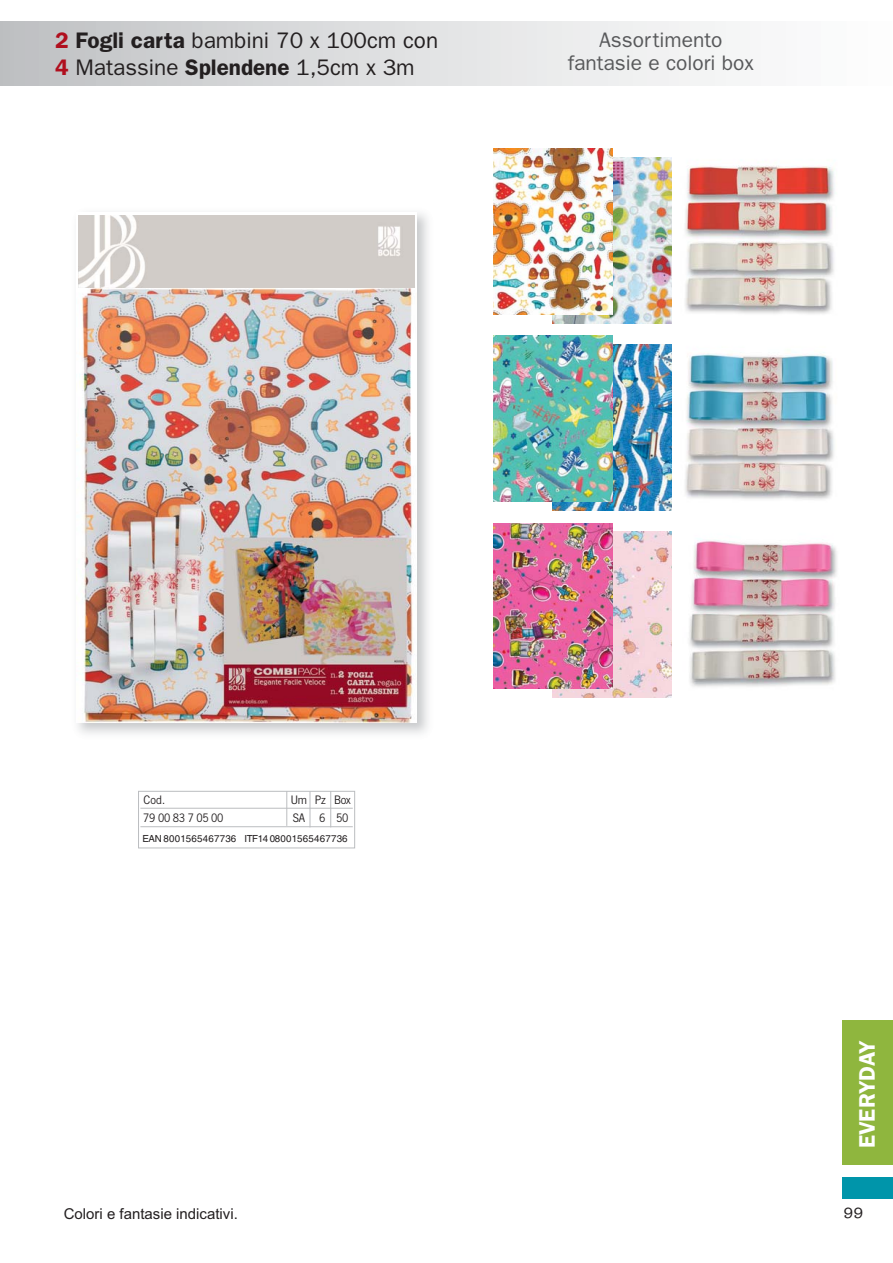
<style>
.page{position:relative;width:893px;height:1263px;background:#fff}
.page>*{position:absolute;margin:0;border:0;box-sizing:border-box;transform-origin:0 0}
.t1{font:22.5px/27.6px "Frankfurt Gothic Plain";color:#231f20}
.t2{font:700 22.5px "Frankfurt Gothic";color:#fff}
.t3{font:21px/23.1px "Frankfurt Gothic Plain";color:#58595b;text-align:center}
.t4{font:15px "Arial";color:#231f20}
.t5{font:15px "Memorandum Plain";color:#231f20}
.t6{font:12.75px "News Got T";letter-spacing:-.025em;color:#231f20}
.t7{font:9.75px "Switzerland";letter-spacing:.02em;color:#231f20}
.s1{font-family:"Frankfurt Gothic";font-weight:700;color:#b00f1e}
.s2{font-family:"Frankfurt Gothic";font-weight:700}
</style>
<div class="page">
<div style="left:842px;top:1021px;width:51px;height:144px;background:#8fb63e"></div>
<img style="left:685px;top:165px;width:151px;height:149px">
<img style="left:685px;top:351px;width:149px;height:149px">
<img style="left:671px;top:531px;width:166px;height:156px">
<img style="left:76px;top:215px;width:341px;height:508px">
<img style="left:79px;top:215px;width:335px;height:72px">
<img style="left:553px;top:344px;width:119px;height:166px">
<img style="left:553px;top:532px;width:119px;height:165px">
<img style="left:553px;top:157px;width:119px;height:166px">
<img style="left:493px;top:149px;width:119px;height:166px">
<img style="left:493px;top:336px;width:119px;height:166px">
<img style="left:493px;top:523px;width:119px;height:166px">
<div style="left:842px;top:1178px;width:51px;height:21px;background:#0095aa"></div>
<svg style="left:138px;top:791px;width:217px;height:58px"></svg>
<hr style="left:140px;top:826px;width:213px;height:1px;background:#bbbdc0">
<hr style="left:286px;top:791px;width:1px;height:35px;background:#bbbdc0">
<hr style="left:310px;top:791px;width:1px;height:36px;background:#bbbdc0">
<hr style="left:330px;top:791px;width:1px;height:36px;background:#bbbdc0">
<p class="t1" style="left:55px;top:28px;width:384px"><span class="s1">2</span> <span class="s2">Fogli carta</span> bambini 70 x 100cm con<br><span class="s1">4</span> Matassine <span class="s2">Splendene</span> 1,5cm x 3m</p>
<p class="t3" style="left:568px;top:30px;width:187px">Assortimento fantasie e colori box</p>
<p class="t6" style="left:144px;top:792px;width:23px">Cod.</p>
<p class="t6" style="left:291px;top:792px;width:62px">Um Pz Box</p>
<p class="t6" style="left:143px;top:810px;width:82px">79 00 83 7 05 00</p>
<p class="t6" style="left:293px;top:810px;width:57px">SA 6 50</p>
<p class="t7" style="left:143px;top:833px;width:207px">EAN 8001565467736 ITF14 08001565467736</p>
<p class="t4" style="left:64px;top:1205px;width:176px">Colori e fantasie indicativi.</p>
<p class="t2" style="left:859px;top:1148px;width:109px;rotate:-90deg">EVERYDAY</p>
<p class="t5" style="left:843px;top:1204px;width:21px">99</p>
</div>
